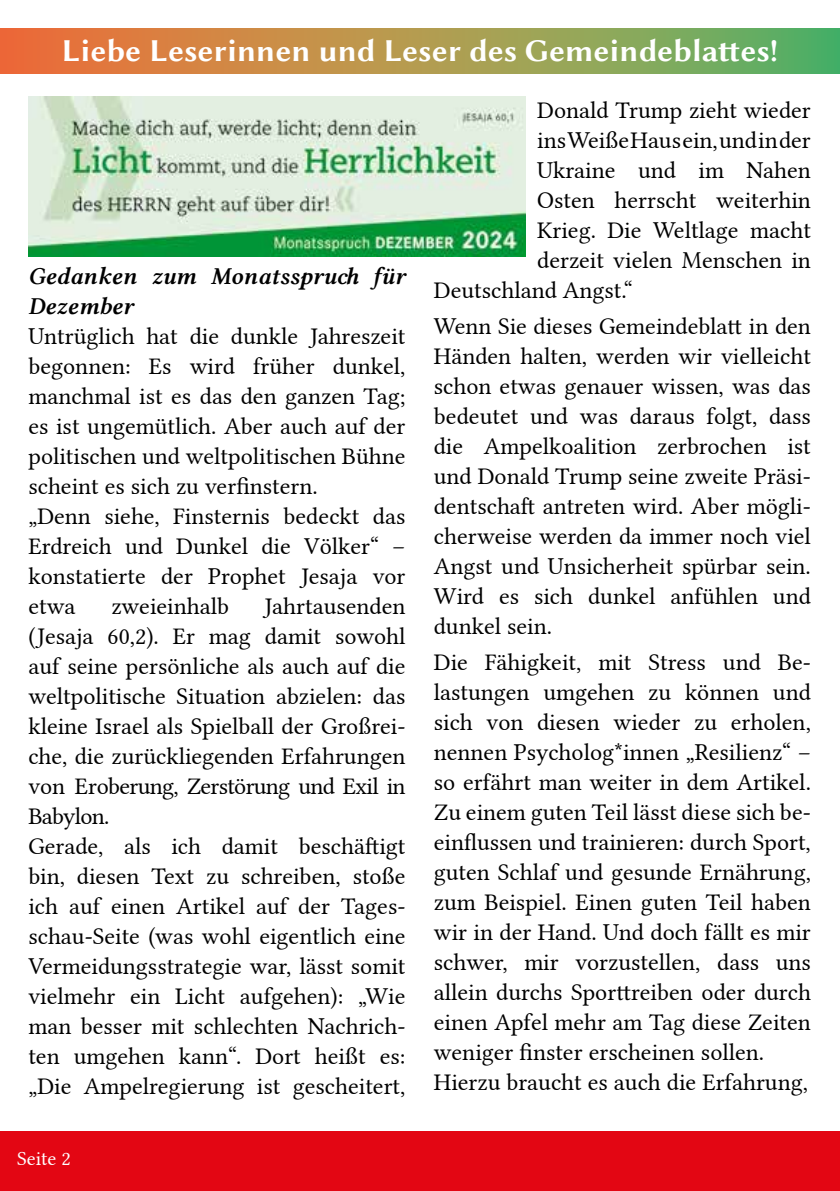
<style>
.page{position:relative;width:840px;height:1191px;background:#fff}
.page>*{position:absolute;margin:0;border:0;box-sizing:border-box;transform-origin:0 0}
.t1{font:32px "Linux Biolinum GB";color:#fff}
.t2{font:24px/30px "Lin Libertine";color:#000}
.t3{font:24px/30px "Lin Libertine ZI";color:#000}
.t4{font:20px "Lin Libertine";color:#fff}
</style>
<div class="page">
<div style="left:0;top:1131px;width:839px;height:60px;background:#e30613"></div>
<svg style="left:0;top:28px;width:839px;height:46px;background:#ab964f"></svg>
<img style="left:28px;top:97px;width:497px;height:160px">
<h1 class="t1" style="left:62px;top:29px;width:718px">Liebe Leserinnen und Leser des Gemeindeblattes!</h1>
<p class="t3" style="left:28px;top:262px;width:378px">Gedanken zum Monatsspruch für<br>Dezember</p>
<p class="t2" style="left:28px;top:318px;width:378px">Untrüglich hat die dunkle Jahreszeit begonnen: Es wird früher dunkel, manchmal ist es das den ganzen Tag; es ist ungemütlich. Aber auch auf der politischen und weltpolitischen Bühne scheint es sich zu verfinstern.<br>„Denn siehe, Finsternis bedeckt das<br>Erdreich und Dunkel die Völker“ – konstatierte der Prophet Jesaja vor etwa</p>
<p class="t2" style="left:28px;top:588px;width:378px;text-indent:236px">Jahrtausenden (Jesaja 60,2). Er mag damit sowohl auf seine persönliche als auch auf die weltpolitische Situation abzielen: das kleine Israel als Spielball der Großrei&shy;che, die zurückliegenden Erfahrungen von Eroberung, Zerstörung und Exil in Babylon.<br>Gerade, als ich damit beschäftigt bin, diesen Text zu schreiben, stoße ich auf einen Artikel auf der Tages&shy;schau-Seite (was wohl eigentlich eine Vermeidungsstrategie war, lässt somit vielmehr ein Licht aufgehen): „Wie man besser mit schlechten Nachrich&shy;ten umgehen kann“. Dort heißt es: „Die Ampelregierung ist gescheitert,</p>
<p class="t2" style="left:111px;top:588px;width:119px">zweieinhalb</p>
<p class="t4" style="left:17px;top:1142px;width:55px">Seite 2</p>
<p class="t2" style="left:537px;top:92px;width:275px">Donald Trump zieht wieder</p>
<p class="t2" style="left:537px;top:122px;width:275px">ins Weiße Haus ein, und in der</p>
<p class="t2" style="left:537px;top:152px;width:275px">Ukraine und im Nahen</p>
<p class="t2" style="left:537px;top:182px;width:275px">Osten herrscht weiterhin</p>
<p class="t2" style="left:537px;top:212px;width:275px">Krieg. Die Weltlage macht</p>
<p class="t2" style="left:537px;top:242px;width:275px">derzeit vielen Menschen in</p>
<p class="t2" style="left:433px;top:272px;width:200px">Deutschland Angst.“</p>
<p class="t2" style="left:433px;top:308px;width:378px;text-align:justify">Wenn Sie dieses Gemeindeblatt in den Händen halten, werden wir vielleicht schon etwas genauer wissen, was das bedeutet und was daraus folgt, dass die Ampelkoalition zerbrochen ist und Donald Trump seine zweite Präsi&shy;dentschaft antreten wird. Aber mögli&shy;cherweise werden da immer noch viel Angst und Unsicherheit spürbar sein.<br>Wird es sich dunkel anfühlen und dunkel sein.</p>
<p class="t2" style="left:433px;top:644px;width:378px">Die Fähigkeit, mit Stress und Be&shy;lastungen umgehen zu können und sich von diesen wieder zu erholen, nennen Psycholog*innen „Resilienz“ – so erfährt man weiter in dem Artikel.<br>Zu einem guten Teil lässt diese sich be&shy;einflussen und trainieren: durch Sport, guten Schlaf und gesunde Ernährung, zum Beispiel. Einen guten Teil haben wir in der Hand. Und doch fällt es mir schwer, mir vorzustellen, dass uns allein durchs Sporttreiben oder durch einen Apfel mehr am Tag diese Zeiten weniger finster erscheinen sollen.<br>Hierzu braucht es auch die Erfahrung,</p>
</div>
